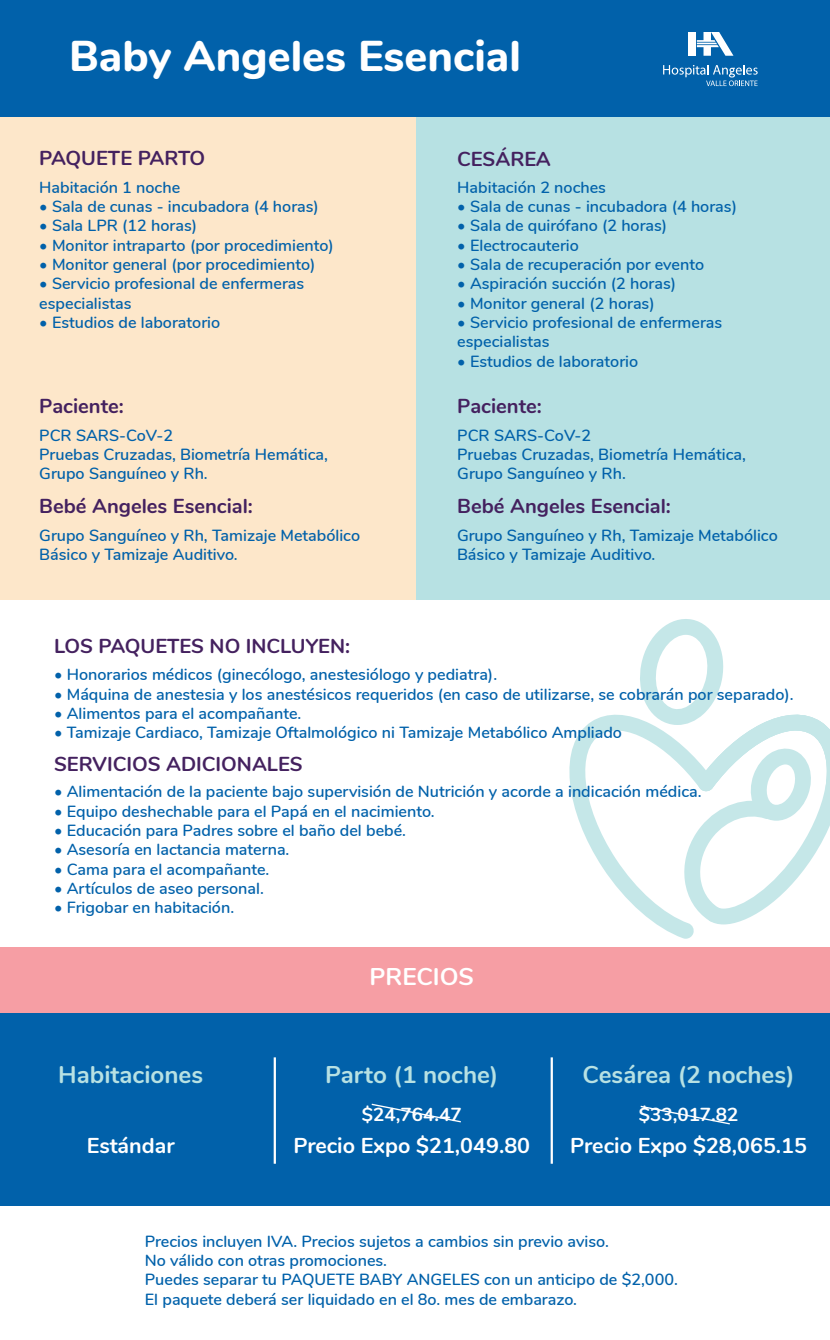
<style>
.page{position:relative;width:830px;height:1340px;background:#fff}
.page>*{position:absolute;margin:0;border:0;box-sizing:border-box;transform-origin:0 0}
.t1{font:800 42.98px "Nunito";color:#fff}
.t2{font:700 24.07px "Nunito";color:#b7e1e3}
.t3{font:700 24.07px "Nunito";color:#fff}
.t4{font:700 21.6px "Nunito";color:#fff}
.t5{font:700 20.25px "Nunito";color:#44215f}
.t6{font:700 18.9px "Nunito";color:#fff}
.t7{font:600 16.2px/19.3px "Nunito";color:#0161aa}
</style>
<div class="page">
<svg style="left:569px;top:619px;width:260px;height:319px"></svg>
<div style="left:0;top:117px;width:426px;height:482px;background:#fde7ca"></div>
<div style="left:416px;top:117px;width:413px;height:482px;background:#b7e1e3"></div>
<div style="left:0;top:1010px;width:829px;height:196px;background:#0161aa"></div>
<div style="left:0;top:0;width:829px;height:117px;background:#0161aa"></div>
<div style="left:0;top:946px;width:829px;height:66px;background:#f69ea4"></div>
<div style="left:687px;top:32px;width:8px;height:24px;background:#fff"></div>
<svg style="left:696px;top:32px;width:37px;height:24px"></svg>
<svg style="left:663px;top:65px;width:94px;height:21px"></svg>
<hr style="left:273px;top:1057px;width:3px;height:106px;background:#fff">
<hr style="left:550px;top:1057px;width:2px;height:106px;background:#fff">
<svg style="left:371px;top:1103px;width:89px;height:19px"></svg>
<svg style="left:640px;top:1105px;width:89px;height:19px"></svg>
<h1 class="t1" style="left:69px;top:25px;width:453px">Baby Angeles Esencial</h1>
<p class="t5" style="left:39px;top:143px;width:167px">PAQUETE PARTO</p>
<p class="t5" style="left:457px;top:144px;width:95px">CESÁREA</p>
<p class="t7" style="left:39px;top:176px;width:142px">Habitación 1 noche</p>
<p class="t7" style="left:39px;top:196px;width:281px">• Sala de cunas - incubadora (4 horas)</p>
<p class="t7" style="left:39px;top:215px;width:159px">• Sala LPR (12 horas)</p>
<p class="t7" style="left:39px;top:234px;width:296px">• Monitor intraparto (por procedimiento)</p>
<p class="t7" style="left:39px;top:254px;width:277px">• Monitor general (por procedimiento)</p>
<p class="t7" style="left:39px;top:273px;width:266px">• Servicio profesional de enfermeras especialistas</p>
<p class="t7" style="left:39px;top:312px;width:182px">• Estudios de laboratorio</p>
<p class="t7" style="left:457px;top:176px;width:150px">Habitación 2 noches</p>
<p class="t7" style="left:457px;top:196px;width:281px">• Sala de cunas - incubadora (4 horas)</p>
<p class="t7" style="left:457px;top:215px;width:211px">• Sala de quirófano (2 horas)</p>
<p class="t7" style="left:457px;top:234px;width:123px">• Electrocauterio</p>
<p class="t7" style="left:457px;top:254px;width:248px">• Sala de recuperación por evento</p>
<p class="t7" style="left:457px;top:273px;width:220px">• Aspiración succión (2 horas)</p>
<p class="t7" style="left:457px;top:292px;width:199px">• Monitor general (2 horas)</p>
<p class="t7" style="left:457px;top:312px;width:266px">• Servicio profesional de enfermeras especialistas</p>
<p class="t7" style="left:457px;top:350px;width:182px">• Estudios de laboratorio</p>
<p class="t5" style="left:39px;top:390px;width:86px">Paciente:</p>
<p class="t5" style="left:457px;top:390px;width:86px">Paciente:</p>
<p class="t7" style="left:39px;top:424px;width:290px">PCR SARS-CoV-2<br>Pruebas Cruzadas, Biometría Hemática,<br>Grupo Sanguíneo y Rh.</p>
<p class="t7" style="left:457px;top:424px;width:290px">PCR SARS-CoV-2<br>Pruebas Cruzadas, Biometría Hemática,<br>Grupo Sanguíneo y Rh.</p>
<p class="t5" style="left:39px;top:491px;width:215px">Bebé Angeles Esencial:</p>
<p class="t5" style="left:457px;top:491px;width:215px">Bebé Angeles Esencial:</p>
<p class="t7" style="left:39px;top:524px;width:322px">Grupo Sanguíneo y Rh, Tamizaje Metabólico<br>Básico y Tamizaje Auditivo.</p>
<p class="t7" style="left:457px;top:524px;width:322px">Grupo Sanguíneo y Rh, Tamizaje Metabólico<br>Básico y Tamizaje Auditivo.</p>
<p class="t5" style="left:54px;top:631px;width:297px">LOS PAQUETES NO INCLUYEN:</p>
<p class="t7" style="left:54px;top:664px;width:444px">• Honorarios médicos (ginecólogo, anestesiólogo y pediatra).</p>
<p class="t7" style="left:54px;top:683px;width:740px">• Máquina de anestesia y los anestésicos requeridos (en caso de utilizarse, se cobrarán por separado).</p>
<p class="t7" style="left:54px;top:702px;width:249px">• Alimentos para el acompañante.</p>
<p class="t7" style="left:54px;top:722px;width:569px">• Tamizaje Cardiaco, Tamizaje Oftalmológico ni Tamizaje Metabólico Ampliado</p>
<p class="t5" style="left:54px;top:749px;width:250px">SERVICIOS ADICIONALES</p>
<p class="t7" style="left:54px;top:781px;width:648px">• Alimentación de la paciente bajo supervisión de Nutrición y acorde a indicación médica.</p>
<p class="t7" style="left:54px;top:800px;width:382px">• Equipo deshechable para el Papá en el nacimiento.</p>
<p class="t7" style="left:54px;top:819px;width:353px">• Educación para Padres sobre el baño del bebé.</p>
<p class="t7" style="left:54px;top:839px;width:237px">• Asesoría en lactancia materna.</p>
<p class="t7" style="left:54px;top:858px;width:217px">• Cama para el acompañante.</p>
<p class="t7" style="left:54px;top:877px;width:211px">• Artículos de aseo personal.</p>
<p class="t7" style="left:54px;top:897px;width:181px">• Frigobar en habitación.</p>
<h2 class="t2" style="left:58px;top:1057px;width:146px">Habitaciones</h2>
<h3 class="t4" style="left:87px;top:1129px;width:89px">Estándar</h3>
<h2 class="t3" style="left:369px;top:959px;width:106px">PRECIOS</h2>
<h2 class="t2" style="left:325px;top:1057px;width:175px">Parto (1 noche)</h2>
<h2 class="t2" style="left:582px;top:1057px;width:213px">Cesárea (2 noches)</h2>
<p class="t6" style="left:362px;top:1100px;width:101px">$24,764.47</p>
<h3 class="t4" style="left:293px;top:1129px;width:238px">Precio Expo $21,049.80</h3>
<h3 class="t4" style="left:570px;top:1129px;width:238px">Precio Expo $28,065.15</h3>
<p class="t6" style="left:638px;top:1100px;width:101px">$33,017.82</p>
<p class="t7" style="left:145px;top:1230px;width:534px">Precios incluyen IVA. Precios sujetos a cambios sin previo aviso.<br>No válido con otras promociones.<br>Puedes separar tu PAQUETE BABY ANGELES con un anticipo de $2,000.<br>El paquete deberá ser liquidado en el 8o. mes de embarazo.</p>
</div>
